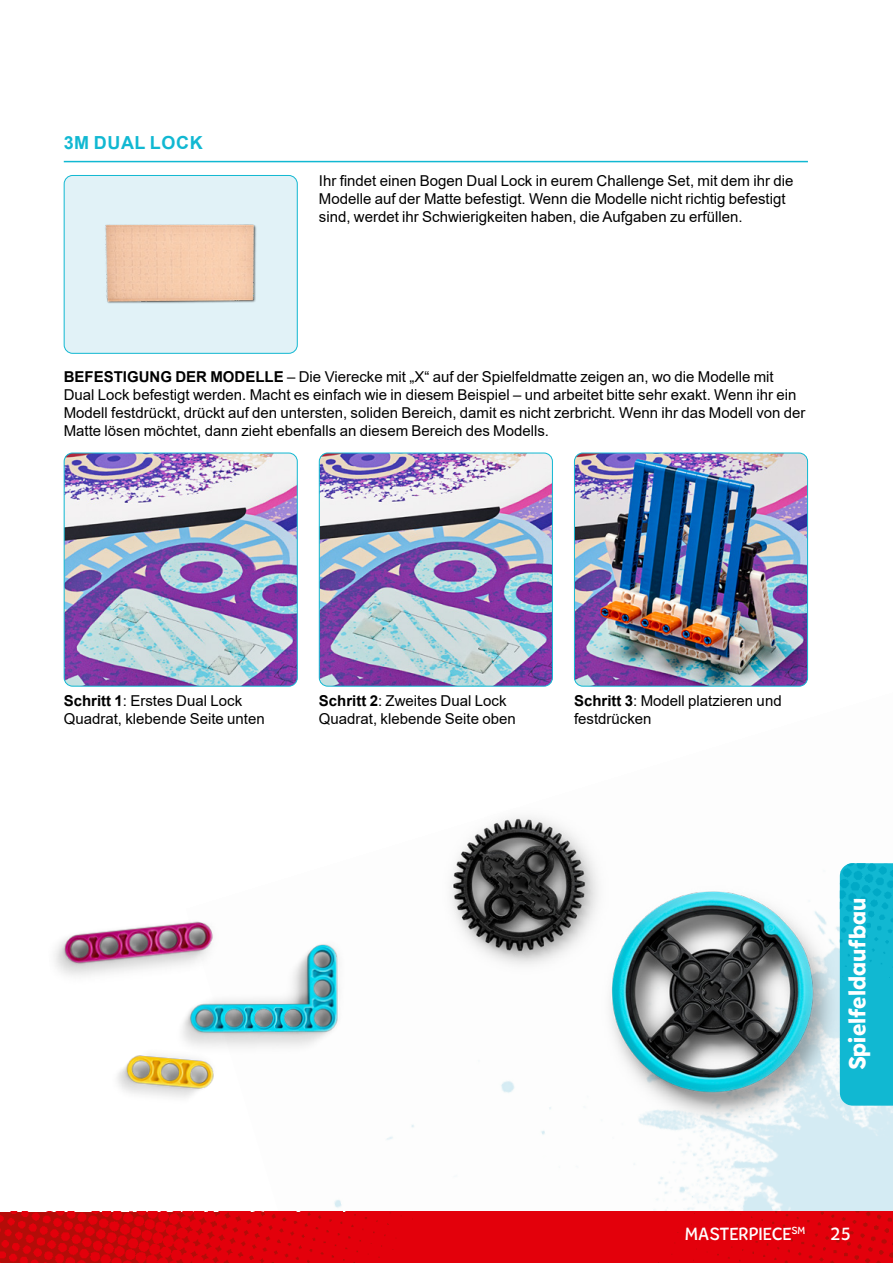
<style>
.page{position:relative;width:893px;height:1263px;background:#fff}
.page>*{position:absolute;margin:0;border:0;box-sizing:border-box;transform-origin:0 0}
.Tab_Titles{font:800 24px "Tobi Pro";letter-spacing:.005em;color:#fff}
.t1{font:500 18px "Tobi Pro";color:#fff}
.Subheader_12{font:700 18px "Arial";letter-spacing:.035em;color:#11b8d2}
.Basic_Body_10{font:15px/18px "Arial";color:#000}
.s1{font-weight:700}
</style>
<div class="page">
<img style="left:186px;top:1081px;width:707px;height:131px">
<img style="left:0;top:1212px;width:507px;height:51px">
<div style="left:507px;top:1212px;width:386px;height:51px;background:#e3000b"></div>
<img style="left:450px;top:817px;width:146px;height:148px">
<img style="left:516px;top:871px;width:377px;height:256px">
<div style="left:840px;top:1017px;width:53px;height:89px;background:#11b8d2"></div>
<img style="left:840px;top:863px;width:53px;height:154px">
<img style="left:182px;top:944px;width:158px;height:104px">
<img style="left:54px;top:921px;width:171px;height:72px">
<img style="left:117px;top:1032px;width:112px;height:91px">
<hr style="left:64px;top:161px;width:744px;height:1px;background:#11b8d2">
<div style="left:64px;top:175px;width:233px;height:178px;background:#e1f2f7;border-radius:9px"></div>
<img style="left:105px;top:224px;width:151px;height:80px">
<div style="left:64px;top:175px;width:234px;height:179px;border:1px solid #11b8d2;border-radius:9px"></div>
<img style="left:64px;top:453px;width:233px;height:233px">
<div style="left:64px;top:453px;width:234px;height:233px;border:1px solid #11b8d2;border-radius:9px"></div>
<img style="left:319px;top:453px;width:233px;height:233px">
<div style="left:319px;top:453px;width:234px;height:233px;border:1px solid #11b8d2;border-radius:9px"></div>
<img style="left:574px;top:453px;width:233px;height:233px">
<div style="left:574px;top:453px;width:234px;height:233px;border:1px solid #11b8d2;border-radius:9px"></div>
<p class="Subheader_12" style="left:64px;top:130px;width:141px">3M DUAL LOCK</p>
<p class="Basic_Body_10" style="left:319px;top:172px;width:476px">Ihr findet einen Bogen Dual Lock in eurem Challenge Set, mit dem ihr die<br>Modelle auf der Matte befestigt. Wenn die Modelle nicht richtig befestigt sind, werdet ihr Schwierigkeiten haben, die Aufgaben zu erfüllen.</p>
<p class="Basic_Body_10" style="left:64px;top:367px;width:743px"><span class="s1">BEFESTIGUNG DER MODELLE</span> – Die Vierecke mit „X“ auf der Spielfeldmatte zeigen an, wo die Modelle mit Dual Lock befestigt werden. Macht es einfach wie in diesem Beispiel – und arbeitet bitte sehr exakt. Wenn ihr ein Modell festdrückt, drückt auf den untersten, soliden Bereich, damit es nicht zerbricht. Wenn ihr das Modell von der Matte lösen möchtet, dann zieht ebenfalls an diesem Bereich des Modells.</p>
<p class="Basic_Body_10" style="left:64px;top:692px;width:202px"><span class="s1">Schritt 1</span>: Erstes Dual Lock<br>Quadrat, klebende Seite unten</p>
<p class="Basic_Body_10" style="left:319px;top:692px;width:198px"><span class="s1">Schritt 2</span>: Zweites Dual Lock<br>Quadrat, klebende Seite oben</p>
<p class="Basic_Body_10" style="left:574px;top:692px;width:209px"><span class="s1">Schritt 3</span>: Modell platzieren und festdrücken</p>
<p class="Tab_Titles" style="left:841px;top:1070px;width:174px;rotate:-90deg">Spielfeldaufbau</p>
<p class="t1" style="left:685px;top:1222px;width:122px">MASTERPIECE<sup>SM</sup></p>
<p class="t1" style="left:830px;top:1222px;width:22px">25</p>
</div>
